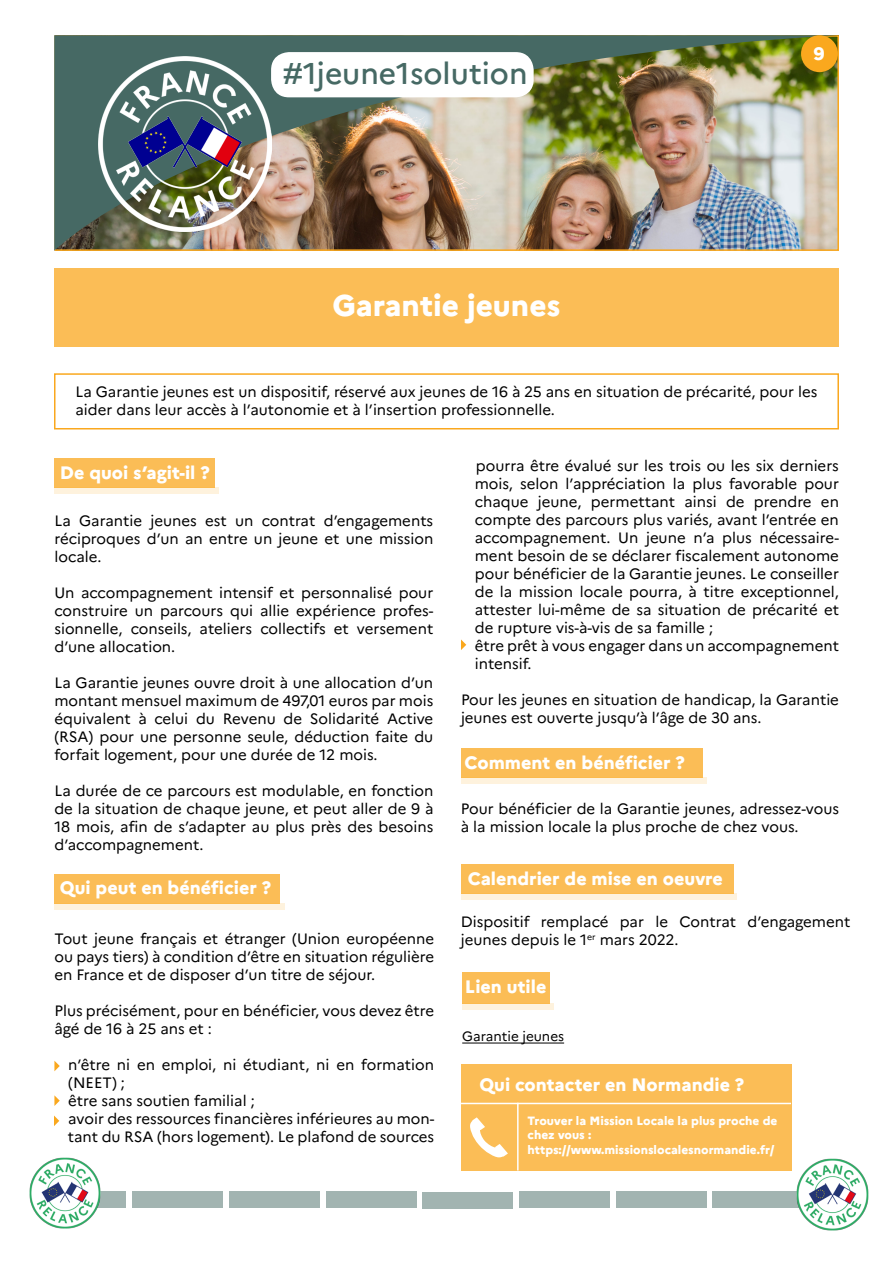
<style>
.page{position:relative;width:893px;height:1263px;background:#fff}
.page>*{position:absolute;margin:0;border:0;box-sizing:border-box;transform-origin:0 0}
.t1{font:500 30px "Marianne";color:#466964}
.t2{font:800 30px "Marianne";color:#fff}
.t3{font:800 18px "Marianne";color:#fff}
.t4{font:15px/18px "Marianne";color:#000}
.t5{font:13.5px "Marianne";color:#000}
.t6{font:800 12px/14.4px "Marianne";color:#fff}
</style>
<div class="page">
<div style="left:713px;top:1191px;width:90px;height:17px;background:#a2b4b1"></div>
<div style="left:36px;top:1191px;width:90px;height:17px;background:#a2b4b1"></div>
<img style="left:29px;top:1157px;width:72px;height:72px">
<div style="left:132px;top:1191px;width:91px;height:17px;background:#a2b4b1"></div>
<div style="left:229px;top:1191px;width:90px;height:17px;background:#a2b4b1"></div>
<div style="left:326px;top:1191px;width:90px;height:17px;background:#a2b4b1"></div>
<div style="left:422px;top:1192px;width:91px;height:17px;background:#a2b4b1"></div>
<div style="left:519px;top:1191px;width:90px;height:17px;background:#a2b4b1"></div>
<div style="left:616px;top:1191px;width:90px;height:17px;background:#a2b4b1"></div>
<div style="left:54px;top:373px;width:785px;height:56px;border:2px solid #faa81e"></div>
<img style="left:54px;top:35px;width:784px;height:216px">
<div style="left:801px;top:35px;width:37px;height:37px;background:#faa81e;border-radius:50%"></div>
<div style="left:54px;top:488px;width:165px;height:6px;background:#fef2dd"></div>
<div style="left:54px;top:458px;width:161px;height:30px;background:#fbbd56"></div>
<img style="left:796px;top:1158px;width:73px;height:73px">
<div style="left:54px;top:268px;width:785px;height:79px;background:#fbbd56"></div>
<hr style="left:462px;top:1042px;width:102px;height:1px;background:#000">
<div style="left:462px;top:1003px;width:92px;height:6px;background:#fef2dd"></div>
<div style="left:462px;top:972px;width:88px;height:31px;background:#fbbd56"></div>
<div style="left:461px;top:893px;width:276px;height:6px;background:#fef2dd"></div>
<div style="left:461px;top:864px;width:273px;height:29px;background:#fbbd56"></div>
<div style="left:271px;top:52px;width:263px;height:45px;background:#fff;border-radius:18px"></div>
<div style="left:461px;top:1064px;width:330px;height:106px;background:#fbbd56"></div>
<svg style="left:470px;top:1117px;width:38px;height:41px"></svg>
<hr style="left:461px;top:1103px;width:330px;height:1px;background:#fff">
<hr style="left:517px;top:1103px;width:2px;height:67px;background:#fff">
<div style="left:54px;top:903px;width:231px;height:6px;background:#fef2dd"></div>
<div style="left:54px;top:874px;width:226px;height:29px;background:#fbbd56"></div>
<svg style="left:54px;top:1061px;width:6px;height:10px"></svg>
<svg style="left:54px;top:1095px;width:6px;height:11px"></svg>
<svg style="left:54px;top:1115px;width:5px;height:11px"></svg>
<div style="left:461px;top:777px;width:245px;height:7px;background:#fef2dd"></div>
<div style="left:461px;top:748px;width:241px;height:29px;background:#fbbd56"></div>
<svg style="left:461px;top:639px;width:5px;height:11px"></svg>
<img style="left:99px;top:56px;width:172px;height:176px">
<h1 class="t1" style="left:283px;top:55px;width:246px">#1jeune1solution</h1>
<h1 class="t2" style="left:333px;top:287px;width:229px">Garantie jeunes</h1>
<p class="t3" style="left:814px;top:43px;width:12px">9</p>
<p class="t4" style="left:75px;top:383px;width:743px">La Garantie jeunes est un dispositif, réservé aux jeunes de 16 à 25 ans en situation de précarité, pour les aider dans leur accès à l’autonomie et à l’insertion professionnelle.</p>
<p class="t3" style="left:60px;top:461px;width:151px">De quoi s’agit-il ?</p>
<p class="t4" style="left:54px;top:512px;width:380px;text-align:justify">La Garantie jeunes est un contrat d’engagements réciproques d’un an entre un jeune et une mission locale.</p>
<p class="t4" style="left:54px;top:584px;width:380px;text-align:justify">Un accompagnement intensif et personnalisé pour construire un parcours qui allie expérience profes&shy;sionnelle, conseils, ateliers collectifs et versement d’une allocation.</p>
<p class="t4" style="left:54px;top:674px;width:380px;text-align:justify">La Garantie jeunes ouvre droit à une allocation d’un montant mensuel maximum de 497,01 euros par mois équivalent à celui du Revenu de Solidarité Active (RSA) pour une personne seule, déduction faite du forfait logement, pour une durée de 12 mois.</p>
<p class="t4" style="left:54px;top:782px;width:380px;text-align:justify">La durée de ce parcours est modulable, en fonction de la situation de chaque jeune, et peut aller de 9 à 18 mois, afin de s’adapter au plus près des besoins d’accompagnement.</p>
<p class="t3" style="left:60px;top:877px;width:213px">Qui peut en bénéficier ?</p>
<p class="t4" style="left:54px;top:929px;width:381px;text-align:justify">Tout jeune français et étranger (Union européenne ou pays tiers) à condition d’être en situation régulière en France et de disposer d’un titre de séjour.</p>
<p class="t4" style="left:54px;top:1001px;width:381px">Plus précisément, pour en bénéficier, vous devez être âgé de 16 à 25 ans et :</p>
<p class="t4" style="left:68px;top:1055px;width:368px">n’être ni en emploi, ni étudiant, ni en formation (NEET) ;<br>être sans soutien familial ;<br>avoir des ressources financières inférieures au mon&shy;tant du RSA (hors logement). Le plafond de sources</p>
<p class="t4" style="left:475px;top:456px;width:366px">pourra être évalué sur les trois ou les six derniers mois, selon l’appréciation la plus favorable pour chaque jeune, permettant ainsi de prendre en compte des parcours plus variés, avant l’entrée en accompagnement. Un jeune n’a plus nécessaire&shy;ment besoin de se déclarer fiscalement autonome pour bénéficier de la Garantie jeunes. Le conseiller de la mission locale pourra, à titre exceptionnel, attester lui-même de sa situation de précarité et de rupture vis-à-vis de sa famille ;<br>être prêt à vous engager dans un accompagnement intensif.</p>
<p class="t4" style="left:461px;top:690px;width:380px">Pour les jeunes en situation de handicap, la Garantie jeunes est ouverte jusqu’à l’âge de 30 ans.</p>
<p class="t3" style="left:464px;top:751px;width:222px">Comment en bénéficier ?</p>
<p class="t4" style="left:461px;top:800px;width:380px">Pour bénéficier de la Garantie jeunes, adressez-vous à la mission locale la plus proche de chez vous.</p>
<p class="t3" style="left:468px;top:868px;width:257px">Calendrier de mise en oeuvre</p>
<p class="t4" style="left:461px;top:913px;width:391px">Dispositif remplacé par le Contrat d’engagement jeunes depuis le 1<sup>er</sup> mars 2022.</p>
<p class="t3" style="left:465px;top:975px;width:83px">Lien utile</p>
<p class="t5" style="left:462px;top:1028px;width:103px">Garantie jeunes</p>
<p class="t3" style="left:479px;top:1073px;width:266px">Qui contacter en Normandie ?</p>
<p class="t6" style="left:528px;top:1113px;width:251px">Trouver la Mission Locale la plus proche de chez vous : https://www.missionslocalesnormandie.fr/</p>
</div>
